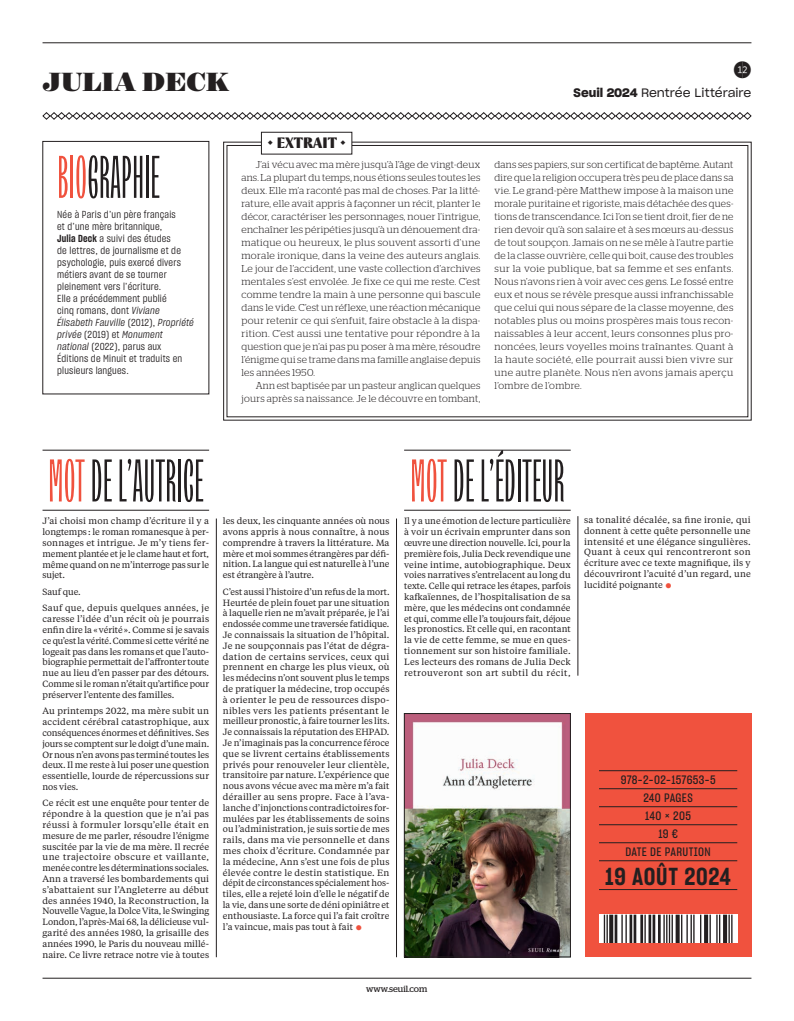
<style>
.page{position:relative;width:794px;height:1021px;background:#fff}
.page>*{position:absolute;margin:0;border:0;box-sizing:border-box;transform-origin:0 0}
.t1{font:300 60px "TT Trailers";color:#231f20}
.t2{font:900 30px "Surveyor Display";color:#231f20}
.t3{font:24px "Sharp Grotesk Semi Bold 15";letter-spacing:.025em;color:#231f20}
.TEXTE_COURANT_TIEMPOS{font:21px "Tiempos Text";color:#f0523e}
.t4{font:18px "Whitney Index Black Round Lt 2";color:#231f20}
.t5{font:900 15px "TT Nooks Script";color:#231f20}
.t6{font:12px "Sharp Grotesk Medium 15";letter-spacing:.025em;color:#231f20}
.t7{font:12px "Sharp Grotesk Book 20";letter-spacing:-.005em;color:#231f20}
.TEXTE_COURANT_STAG{font:300 10px/13px "Stag";letter-spacing:.025em;color:#231f20;text-align:justify}
.BIO{font:10px/12px "Sharp Grotesk Book 15";letter-spacing:.02em;color:#231f20}
.TEXTE_COURANT_TIEMPOS-2{font:9px/10.8px "Tiempos Text";color:#231f20;text-align:justify}
.t8{font:9px "Stag";color:#231f20}
.s1{font-family:"Sharp Grotesk Semi Bold 20"}
.s2{color:#f0523e}
.s3{font-family:"Sharp Grotesk Semi Bold 15"}
.s4{font-family:"Sharp Grotesk Book Italic 15"}
.s5{font-size:20px}
</style>
<div class="page">
<hr style="left:43px;top:43px;width:708px;height:1px;background:#231f20">
<svg style="left:42px;top:112px;width:710px;height:8px"></svg>
<hr style="left:43px;top:977px;width:708px;height:1px;background:#231f20">
<div style="left:585px;top:713px;width:166px;height:244px;background:#f0523e"></div>
<hr style="left:599px;top:770px;width:138px;height:1px;background:#231f20">
<hr style="left:599px;top:788px;width:138px;height:1px;background:#231f20">
<hr style="left:599px;top:806px;width:138px;height:1px;background:#231f20">
<hr style="left:599px;top:824px;width:138px;height:1px;background:#231f20">
<hr style="left:599px;top:842px;width:138px;height:1px;background:#231f20">
<hr style="left:599px;top:860px;width:138px;height:1px;background:#231f20">
<hr style="left:599px;top:889px;width:138px;height:1px;background:#231f20">
<img style="left:406px;top:715px;width:162px;height:240px">
<div style="left:404px;top:713px;width:166px;height:244px;border:1px solid #231f20"></div>
<hr style="left:43px;top:450px;width:166px;height:1px;background:#231f20">
<hr style="left:43px;top:510px;width:166px;height:1px;background:#231f20">
<hr style="left:404px;top:450px;width:167px;height:1px;background:#231f20">
<hr style="left:404px;top:510px;width:167px;height:1px;background:#231f20">
<hr style="left:216px;top:518px;width:1px;height:439px;background:#231f20">
<hr style="left:396px;top:518px;width:1px;height:439px;background:#231f20">
<hr style="left:578px;top:516px;width:1px;height:159px;background:#231f20">
<svg style="left:223px;top:141px;width:529px;height:280px"></svg>
<div style="left:261px;top:132px;width:91px;height:22px;background:#fff"></div>
<div style="left:261px;top:132px;width:91px;height:22px;border:1px solid #231f20"></div>
<svg style="left:599px;top:914px;width:138px;height:29px"></svg>
<svg style="left:604px;top:914px;width:128px;height:29px;background:#999797"></svg>
<p class="t2" style="left:43px;top:63px;width:188px">JULIA DECK</p>
<p class="t4" style="left:733px;top:61px;width:20px">!2</p>
<p class="t7" style="left:573px;top:83px;width:179px"><span class="s1">Seuil 2024</span> Rentrée Littéraire</p>
<p class="t1" style="left:57px;top:145px;width:104px"><span class="s2">BIO</span>GRAPHIE</p>
<p class="BIO" style="left:57px;top:208px;width:125px">Née à Paris d’un père français et d’une mère britannique,<br><span class="s3">Julia Deck</span> a suivi des études de lettres, de journalisme et de psychologie, puis exercé divers métiers avant de se tourner pleinement vers l’écriture.</p>
<p class="BIO" style="left:57px;top:292px;width:111px">Elle a précédemment publié</p>
<p class="BIO" style="left:57px;top:304px;width:138px">cinq romans, dont <span class="s4">Viviane<br>Élisabeth Fauville</span> (2012), <span class="s4">Propriété privée</span> (2019) et <span class="s4">Monument national</span> (2022), parus aux<br>Éditions de Minuit et traduits en plusieurs langues.</p>
<p class="t5" style="left:267px;top:133px;width:80px"><span class="s5">˙</span> EXTRAIT <span class="s5">˙</span></p>
<p class="TEXTE_COURANT_STAG" style="left:241px;top:158px;width:240px;text-indent:14px">J’ai vécu avec ma mère jusqu’à l’âge de vingt-deux ans. La plupart du temps, nous étions seules toutes les deux. Elle m’a raconté pas mal de choses. Par la litté&shy;rature, elle avait appris à façonner un récit, planter le décor, caractériser les personnages, nouer l’intrigue, enchaîner les péripéties jusqu’à un dénouement dra&shy;matique ou heureux, le plus souvent assorti d’une morale ironique, dans la veine des auteurs anglais.<br>Le jour de l’accident, une vaste collection d’archives mentales s’est envolée. Je fixe ce qui me reste. C’est comme tendre la main à une personne qui bascule dans le vide. C’est un réflexe, une réaction mécanique pour retenir ce qui s’enfuit, faire obstacle à la dispa&shy;rition. C’est aussi une tentative pour répondre à la question que je n’ai pas pu poser à ma mère, résoudre l’énigme qui se trame dans ma famille anglaise depuis les années 1950.</p>
<p class="TEXTE_COURANT_STAG" style="left:241px;top:379px;width:240px;text-align:right">Ann est baptisée par un pasteur anglican quelques jours après sa naissance. Je le découvre en tombant,</p>
<p class="TEXTE_COURANT_STAG" style="left:494px;top:158px;width:240px">dans ses papiers, sur son certificat de baptême. Autant dire que la religion occupera très peu de place dans sa vie. Le grand-père Matthew impose à la maison une morale puritaine et rigoriste, mais détachée des ques&shy;tions de transcendance. Ici l’on se tient droit, fier de ne rien devoir qu’à son salaire et à ses mœurs au-dessus de tout soupçon. Jamais on ne se mêle à l’autre partie de la classe ouvrière, celle qui boit, cause des troubles sur la voie publique, bat sa femme et ses enfants.<br>Nous n’avons rien à voir avec ces gens. Le fossé entre eux et nous se révèle presque aussi infranchissable que celui qui nous sépare de la classe moyenne, des notables plus ou moins prospères mais tous recon&shy;naissables à leur accent, leurs consonnes plus pro&shy;noncées, leurs voyelles moins traînantes. Quant à la haute société, elle pourrait aussi bien vivre sur une autre planète. Nous n’en avons jamais aperçu l’ombre de l’ombre.</p>
<p class="t1" style="left:48px;top:449px;width:157px"><span class="s2">MOT</span> DE L’AUTRICE</p>
<p class="TEXTE_COURANT_TIEMPOS-2" style="left:43px;top:515px;width:168px">J’ai choisi mon champ d’écriture il y a longtemps : le roman romanesque à per&shy;sonnages et intrigue. Je m’y tiens fer&shy;mement plantée et je le clame haut et fort, même quand on ne m’interroge pas sur le sujet.</p>
<p class="TEXTE_COURANT_TIEMPOS-2" style="left:43px;top:586px;width:40px">Sauf que.</p>
<p class="TEXTE_COURANT_TIEMPOS-2" style="left:43px;top:602px;width:168px">Sauf que, depuis quelques années, je caresse l’idée d’un récit où je pourrais enfin dire la «vérité». Comme si je savais ce qu’est la vérité. Comme si cette vérité ne logeait pas dans les romans et que l’auto&shy;biographie permettait de l’affronter toute nue au lieu d’en passer par des détours.<br>Comme si le roman n’était qu’artifice pour préserver l’entente des familles.</p>
<p class="TEXTE_COURANT_TIEMPOS-2" style="left:43px;top:705px;width:168px">Au printemps 2022, ma mère subit un accident cérébral catastrophique, aux conséquences énormes et définitives. Ses jours se comptent sur le doigt d’une main.<br>Or nous n’en avons pas terminé toutes les deux. Il me reste à lui poser une question essentielle, lourde de répercussions sur nos vies.</p>
<p class="TEXTE_COURANT_TIEMPOS-2" style="left:43px;top:797px;width:168px">Ce récit est une enquête pour tenter de répondre à la question que je n’ai pas réussi à formuler lorsqu’elle était en mesure de me parler, résoudre l’énigme suscitée par la vie de ma mère. Il recrée une trajectoire obscure et vaillante, menée contre les déterminations sociales.<br>Ann a traversé les bombardements qui s’abattaient sur l’Angleterre au début des années 1940, la Reconstruction, la Nouvelle Vague, la Dolce Vita, le Swinging London, l’après-Mai 68, la délicieuse vul&shy;garité des années 1980, la grisaille des années 1990, le Paris du nouveau millé&shy;naire. Ce livre retrace notre vie à toutes</p>
<p class="TEXTE_COURANT_TIEMPOS-2" style="left:223px;top:515px;width:168px">les deux, les cinquante années où nous avons appris à nous connaître, à nous comprendre à travers la littérature. Ma mère et moi sommes étrangères par défi&shy;nition. La langue qui est naturelle à l’une est étrangère à l’autre.</p>
<p class="TEXTE_COURANT_TIEMPOS-2" style="left:223px;top:585px;width:168px">C’est aussi l’histoire d’un refus de la mort.<br>Heurtée de plein fouet par une situation à laquelle rien ne m’avait préparée, je l’ai endossée comme une traversée fatidique.<br>Je connaissais la situation de l’hôpital.<br>Je ne soupçonnais pas l’état de dégra&shy;dation de certains services, ceux qui prennent en charge les plus vieux, où les médecins n’ont souvent plus le temps de pratiquer la médecine, trop occupés à orienter le peu de ressources dispo&shy;nibles vers les patients présentant le meilleur pronostic, à faire tourner les lits.<br>Je connaissais la réputation des EHPAD.<br>Je n’imaginais pas la concurrence féroce que se livrent certains établissements privés pour renouveler leur clientèle, transitoire par nature. L’expérience que nous avons vécue avec ma mère m’a fait dérailler au sens propre. Face à l’ava&shy;lanche d’injonctions contradictoires for&shy;mulées par les établissements de soins ou l’administration, je suis sortie de mes rails, dans ma vie personnelle et dans mes choix d’écriture. Condamnée par la médecine, Ann s’est une fois de plus élevée contre le destin statistique. En dépit de circonstances spécialement hos&shy;tiles, elle a rejeté loin d’elle le négatif de la vie, dans une sorte de déni opiniâtre et enthousiaste. La force qui l’a fait croître l’a vaincue, mais pas tout à fait</p>
<p class="TEXTE_COURANT_TIEMPOS" style="left:355px;top:912px;width:9px">•</p>
<p class="t1" style="left:410px;top:449px;width:156px"><span class="s2">MOT</span> DE L’ÉDITEUR</p>
<p class="TEXTE_COURANT_TIEMPOS-2" style="left:404px;top:515px;width:168px">Il y a une émotion de lecture particulière à voir un écrivain emprunter dans son œuvre une direction nouvelle. Ici, pour la première fois, Julia Deck revendique une veine intime, autobiographique. Deux voies narratives s’entrelacent au long du texte. Celle qui retrace les étapes, parfois kafkaïennes, de l’hospitalisation de sa mère, que les médecins ont condamnée et qui, comme elle l’a toujours fait, déjoue les pronostics. Et celle qui, en racontant la vie de cette femme, se mue en ques&shy;tionnement sur son histoire familiale.<br>Les lecteurs des romans de Julia Deck retrouveront son art subtil du récit,</p>
<p class="TEXTE_COURANT_TIEMPOS-2" style="left:584px;top:514px;width:168px">sa tonalité décalée, sa fine ironie, qui donnent à cette quête personnelle une intensité et une élégance singulières.<br>Quant à ceux qui rencontreront son écriture avec ce texte magnifique, ils y découvriront l’acuité d’un regard, une lucidité poignante</p>
<p class="TEXTE_COURANT_TIEMPOS" style="left:665px;top:570px;width:9px">•</p>
<p class="t6" style="left:620px;top:771px;width:96px">978-2-02-157653-5</p>
<p class="t6" style="left:643px;top:789px;width:51px">240 PAGES</p>
<p class="t6" style="left:645px;top:807px;width:47px">140 × 205</p>
<p class="t6" style="left:658px;top:825px;width:21px">19 €</p>
<p class="t6" style="left:625px;top:843px;width:87px">DATE DE PARUTION</p>
<p class="t3" style="left:605px;top:859px;width:127px">19 AOÛT 2024</p>
<p class="t8" style="left:366px;top:983px;width:63px">www.seuil.com</p>
</div>
